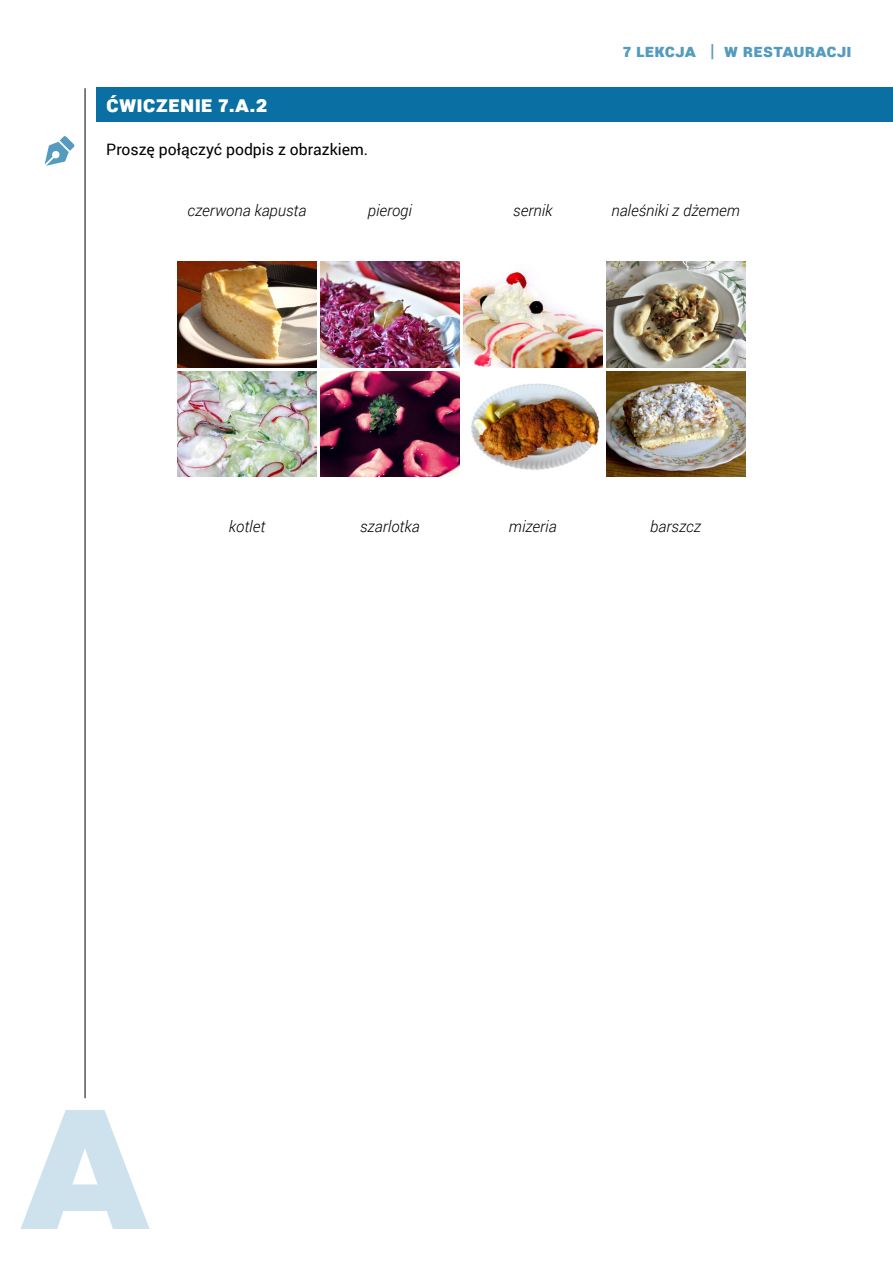
<style>
.page{position:relative;width:893px;height:1263px;background:#fff}
.page>*{position:absolute;margin:0;border:0;box-sizing:border-box;transform-origin:0 0}
.t1{font:900 22.5px "Roboto";color:#fff}
.t2{font:900 18px "Roboto";letter-spacing:.01em;color:#549bbf}
.t3{font:italic 300 15.75px "Roboto";color:#000}
.t4{font:15.75px "Roboto";color:#000}
</style>
<div class="page">
<div style="left:97px;top:87px;width:796px;height:34px;background:#0a70a3"></div>
<hr style="left:85px;top:88px;width:1px;height:1010px;background:#000">
<svg style="left:45px;top:136px;width:30px;height:30px"></svg>
<img style="left:178px;top:262px;width:138px;height:105px">
<img style="left:321px;top:262px;width:138px;height:105px">
<img style="left:463px;top:271px;width:139px;height:96px">
<img style="left:606px;top:262px;width:139px;height:105px">
<img style="left:178px;top:371px;width:138px;height:106px">
<img style="left:321px;top:371px;width:138px;height:106px">
<img style="left:471px;top:383px;width:129px;height:87px">
<img style="left:606px;top:371px;width:139px;height:106px">
<svg style="left:21px;top:1110px;width:129px;height:119px"></svg>
<h1 class="t1" style="left:106px;top:88px;width:163px">ĆWICZENIE 7.A.2</h1>
<p class="t4" style="left:106px;top:138px;width:263px">Proszę połączyć podpis z obrazkiem.</p>
<p class="t2" style="left:623px;top:38px;width:230px">7 LEKCJA | W RESTAURACJ I</p>
<p class="t3" style="left:187px;top:200px;width:121px">czerwona kapusta</p>
<p class="t3" style="left:368px;top:200px;width:46px">pierogi</p>
<p class="t3" style="left:513px;top:200px;width:41px">sernik</p>
<p class="t3" style="left:611px;top:200px;width:130px">naleśniki z dżemem</p>
<p class="t3" style="left:229px;top:516px;width:38px">kotlet</p>
<p class="t3" style="left:360px;top:516px;width:61px">szarlotka</p>
<p class="t3" style="left:509px;top:516px;width:49px">mizeria</p>
<p class="t3" style="left:650px;top:516px;width:52px">barszcz</p>
</div>
